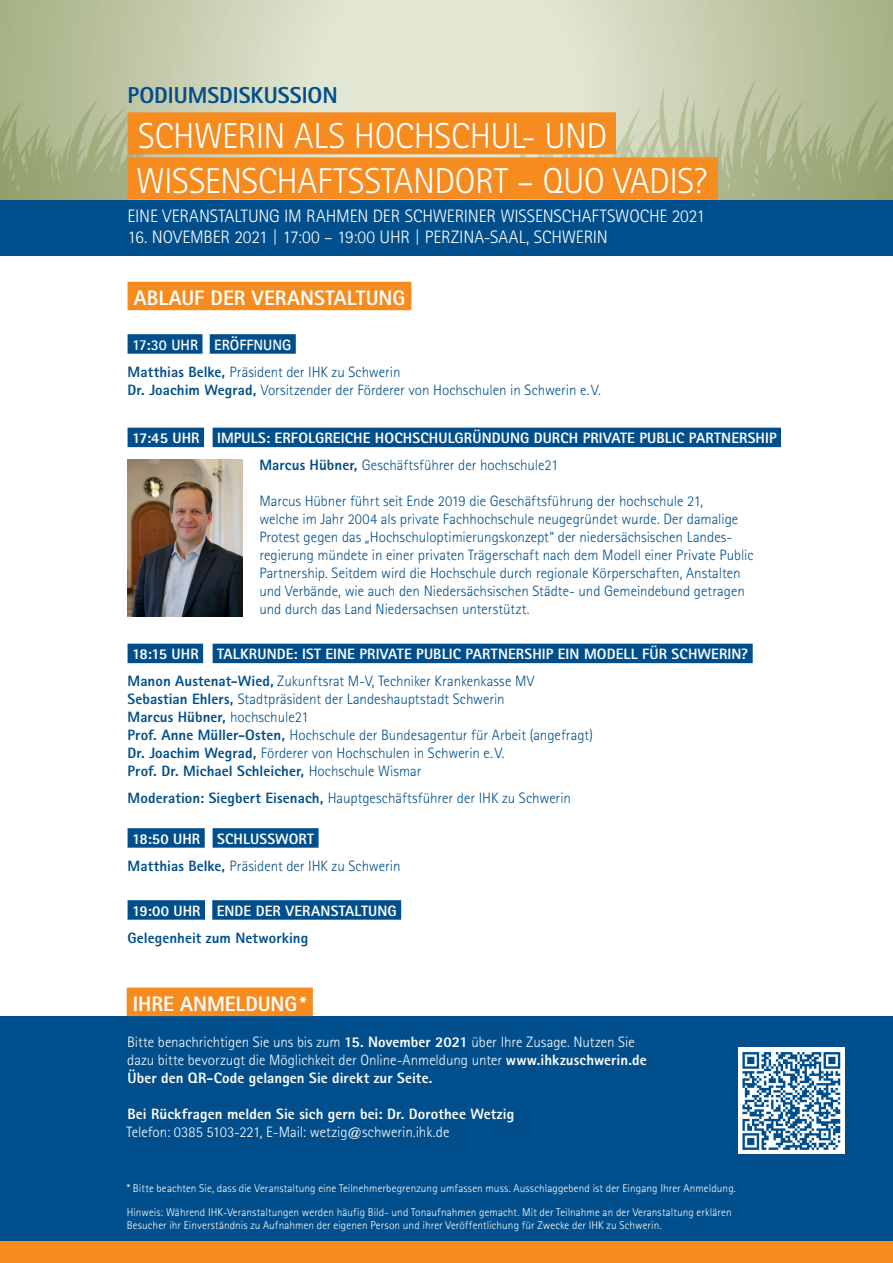
<style>
.page{position:relative;width:893px;height:1263px;background:#fff}
.page>*{position:absolute;margin:0;border:0;box-sizing:border-box;transform-origin:0 0}
.IHK_fließ_linksb{font:300 36px "Rotis Sans Serif Std";letter-spacing:-.01em;color:#fff}
.t1{font:800 23.1px "Rotis Sans Serif Std";letter-spacing:-.005em;color:#004f8c}
.t2{font:800 21px "Rotis Sans Serif Std";letter-spacing:-.005em;color:#fff}
.t3{font:300 18px "Rotis Sans Serif Std";letter-spacing:-.01em;color:#fff}
.IHK_fließ_linksb-2{font:300 15px/18px "Rotis Sans Serif Std";color:#004f8c}
.IHK_fließ_linksb-3{font:800 15px "Rotis Sans Serif Std";letter-spacing:.005em;color:#fff}
.IHK_fließ_linksb-4{font:300 15px/18px "Rotis Sans Serif Std";letter-spacing:-.005em;color:#fff}
.IHK_fließ_linksb-5{font:800 15px "Rotis Sans Serif Std";letter-spacing:.005em;color:#004f8c}
.SubHeadlines{font:700 15px "Agfa Rotis Sans Serif";letter-spacing:.005em;color:#fff}
.IHK_fließ_linksb-6{font:300 11.25px/13.2px "Rotis Sans Serif Std";letter-spacing:.005em;color:#fff}
.s1{font-size:15.3px}
.s2{font-weight:800}
.s3{font-weight:300}
</style>
<div class="page">
<svg style="left:0;top:0;width:893px;height:200px;background:#cdd3b7"></svg>
<svg style="left:487px;top:77px;width:406px;height:123px;background:#bac29e"></svg>
<svg style="left:0;top:91px;width:161px;height:109px;background:#a7b286"></svg>
<div style="left:0;top:1016px;width:893px;height:225px;background:#004f8c"></div>
<div style="left:0;top:1241px;width:893px;height:22px;background:#f68b1f"></div>
<div style="left:128px;top:282px;width:283px;height:28px;background:#f68b1f"></div>
<div style="left:128px;top:334px;width:74px;height:20px;background:#004f8c"></div>
<div style="left:210px;top:334px;width:86px;height:20px;background:#004f8c"></div>
<div style="left:128px;top:428px;width:76px;height:19px;background:#004f8c"></div>
<div style="left:213px;top:428px;width:568px;height:19px;background:#004f8c"></div>
<div style="left:128px;top:644px;width:75px;height:19px;background:#004f8c"></div>
<div style="left:213px;top:644px;width:540px;height:19px;background:#004f8c"></div>
<div style="left:128px;top:828px;width:77px;height:20px;background:#004f8c"></div>
<div style="left:213px;top:828px;width:106px;height:20px;background:#004f8c"></div>
<div style="left:128px;top:900px;width:77px;height:20px;background:#004f8c"></div>
<div style="left:212px;top:900px;width:189px;height:20px;background:#004f8c"></div>
<div style="left:0;top:200px;width:893px;height:55px;background:#004f8c"></div>
<div style="left:128px;top:112px;width:488px;height:42px;background:#f68b1f"></div>
<div style="left:128px;top:157px;width:590px;height:42px;background:#f68b1f"></div>
<div style="left:127px;top:987px;width:186px;height:29px;background:#f68b1f"></div>
<div style="left:738px;top:1048px;width:106px;height:106px;background:#fff"></div>
<svg style="left:742px;top:1052px;width:98px;height:98px"></svg>
<img style="left:128px;top:459px;width:114px;height:158px">
<p class="t1" style="left:128px;top:81px;width:212px">PODIUMSDISKUSSION</p>
<p class="IHK_fließ_linksb" style="left:138px;top:116px;width:471px">SCHWERIN ALS HOCHSCHUL- UND</p>
<p class="IHK_fließ_linksb" style="left:136px;top:161px;width:572px">WISSENSCHAFTSSTANDORT – QUO VADIS?</p>
<p class="t3" style="left:128px;top:206px;width:579px">EINE VERANSTALTUNG IM RAHMEN DER SCHWERINER WISSENSCHAFTSWOCHE 2021</p>
<p class="t3" style="left:128px;top:227px;width:482px">16. NOVEMBER 2021 <span class="s1">|</span> 17:00 – 19:00 UHR <span class="s1">|</span> PERZINA-SAAL, SCHWERIN</p>
<p class="t2" style="left:134px;top:284px;width:273px">ABLAUF DER VERANSTALTUNG</p>
<p class="SubHeadlines" style="left:132px;top:335px;width:161px">17:30 UHR ERÖFFNUNG</p>
<p class="IHK_fließ_linksb-2" style="left:128px;top:363px;width:475px"><span class="s2">Matthias Belke,</span> Präsident der IHK zu Schwerin<br><span class="s2">Dr. Joachim Wegrad,</span> Vorsitzender der Förderer von Hochschulen in Schwerin e. V.</p>
<p class="IHK_fließ_linksb-3" style="left:132px;top:429px;width:646px">17:45 UHR IMPULS: ERFOLGREICHE HOCHSCHULGRÜNDUNG DURCH PRIVATE PUBLIC PARTNERSHIP</p>
<p class="IHK_fließ_linksb-2" style="left:259px;top:456px;width:301px"><span class="s2">Marcus Hübner,</span> Geschäftsführer der hochschule21</p>
<p class="IHK_fließ_linksb-2" style="left:259px;top:492px;width:496px">Marcus Hübner führt seit Ende 2019 die Geschäftsführung der hochschule 21,<br>welche im Jahr 2004 als private Fachhochschule neugegründet wurde. Der damalige Protest gegen das „Hochschuloptimierungskonzept“ der niedersächsischen Landes&shy;regierung mündete in einer privaten Trägerschaft nach dem Modell einer Private Public Partnership. Seitdem wird die Hochschule durch regionale Körperschaften, Anstalten und Verbände, wie auch den Niedersächsischen Städte- und Gemeindebund getragen und durch das Land Niedersachsen unterstützt.</p>
<p class="IHK_fließ_linksb-3" style="left:132px;top:645px;width:618px">18:15 UHR TALKRUNDE: IST EINE PRIVATE PUBLIC PARTNERSHIP EIN MODELL FÜR SCHWERIN?</p>
<p class="IHK_fließ_linksb-2" style="left:128px;top:672px;width:408px"><span class="s2">Manon Austenat-Wied,</span> Zukunftsrat M-V, Techniker Krankenkasse MV</p>
<p class="IHK_fließ_linksb-2" style="left:128px;top:690px;width:379px"><span class="s2">Sebastian Ehlers,</span> Stadtpräsident der Landeshauptstadt Schwerin</p>
<p class="IHK_fließ_linksb-5" style="left:128px;top:708px;width:182px">Marcus Hübner, <span class="s3">hochschule21</span></p>
<p class="IHK_fließ_linksb-2" style="left:128px;top:726px;width:467px"><span class="s2">Prof. Anne Müller-Osten,</span> Hochschule der Bundesagentur für Arbeit (angefragt)</p>
<p class="IHK_fließ_linksb-2" style="left:128px;top:744px;width:378px"><span class="s2">Dr. Joachim Wegrad,</span> Förderer von Hochschulen in Schwerin e. V.</p>
<p class="IHK_fließ_linksb-5" style="left:128px;top:762px;width:295px">Prof. Dr. Michael Schleicher, <span class="s3">Hochschule Wismar</span></p>
<p class="IHK_fließ_linksb-2" style="left:128px;top:789px;width:445px"><span class="s2">Moderation: Siegbert Eisenach,</span> Hauptgeschäftsführer der IHK zu Schwerin</p>
<p class="IHK_fließ_linksb-3" style="left:132px;top:829px;width:184px">18:50 UHR SCHLUSSWORT</p>
<p class="IHK_fließ_linksb-2" style="left:128px;top:857px;width:274px"><span class="s2">Matthias Belke,</span> Präsident der IHK zu Schwerin</p>
<p class="IHK_fließ_linksb-3" style="left:132px;top:901px;width:266px">19:00 UHR ENDE DER VERANSTALTUNG</p>
<p class="IHK_fließ_linksb-5" style="left:128px;top:928px;width:182px">Gelegenheit zum Networking</p>
<p class="t2" style="left:133px;top:990px;width:175px">IHRE ANMELDUNG*</p>
<p class="IHK_fließ_linksb-4" style="left:127px;top:1033px;width:521px">Bitte benachrichtigen Sie uns bis zum <span class="s2">15. November 2021</span> über Ihre Zusage. Nutzen Sie dazu bitte bevorzugt die Möglichkeit der Online-Anmeldung unter <span class="s2">www.ihkzuschwerin.de<br>Über den QR-Code gelangen Sie direkt zur Seite.</span></p>
<p class="IHK_fließ_linksb-3" style="left:127px;top:1104px;width:388px">Bei Rückfragen melden Sie sich gern bei: Dr. Dorothee Wetzig</p>
<p class="IHK_fließ_linksb-4" style="left:127px;top:1123px;width:324px">Telefon: 0385 5103-221, E-Mail: wetzig@schwerin.ihk.de</p>
<p class="IHK_fließ_linksb-6" style="left:127px;top:1182px;width:611px">* Bitte beachten Sie, dass die Veranstaltung eine Teilnehmerbegrenzung umfassen muss. Ausschlaggebend ist der Eingang Ihrer Anmeldung.</p>
<p class="IHK_fließ_linksb-6" style="left:127px;top:1205px;width:606px">Hinweis: Während IHK-Veranstaltungen werden häufig Bild- und Tonaufnahmen gemacht. Mit der Teilnahme an der Veranstaltung erklären<br>Besucher ihr Einverständnis zu Aufnahmen der eigenen Person und ihrer Veröffentlichung für Zwecke der IHK zu Schwerin.</p>
</div>
